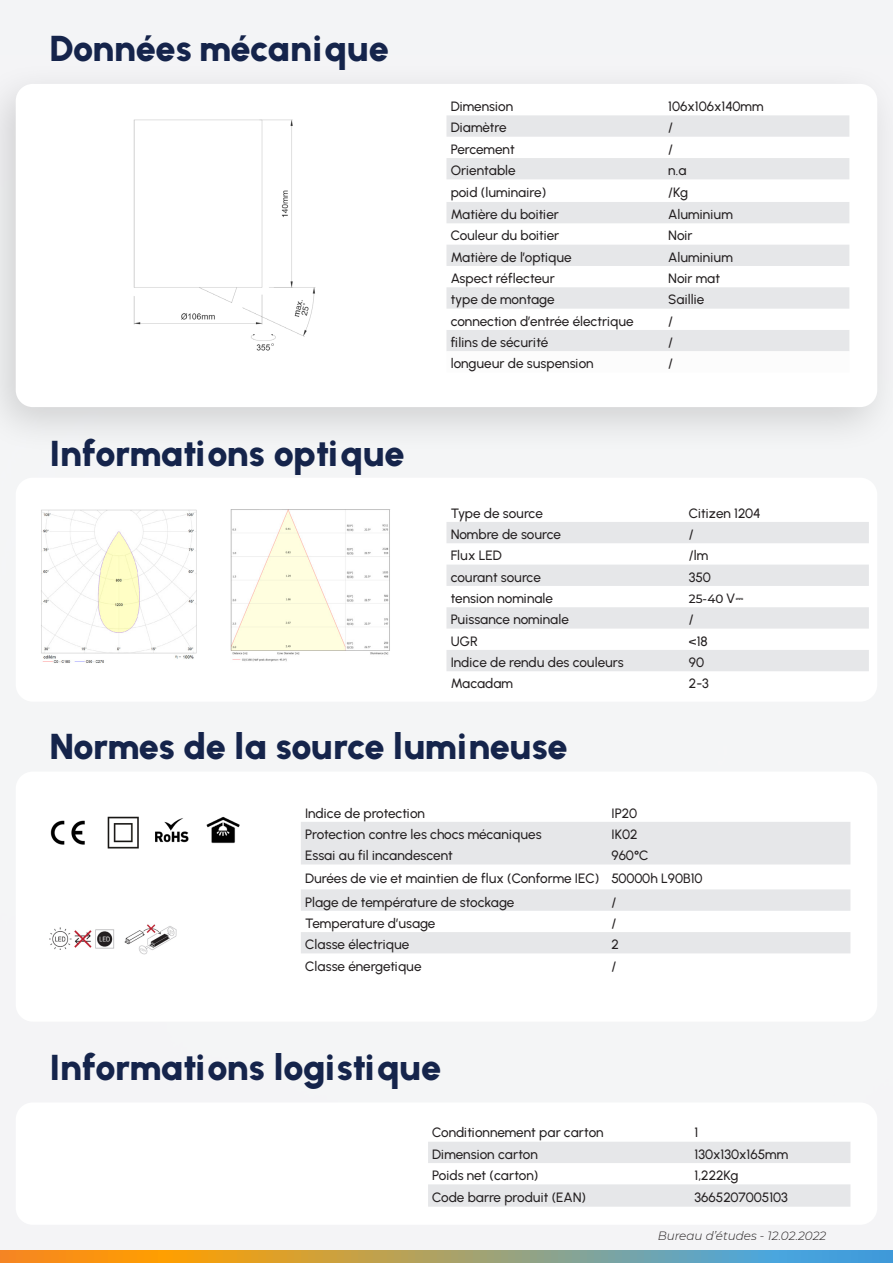
<style>
.page{position:relative;width:893px;height:1263px;background:#f4f5f6}
.page>*{position:absolute;margin:0;border:0;box-sizing:border-box;transform-origin:0 0}
.t1{font:36px "Urbanist";letter-spacing:-.01em;color:#15244b}
.Texte_courant{font:13.5px "Urbanist";letter-spacing:-.005em;color:#231f20}
.Texte_courant-2{font:italic 300 12px "Montserrat";color:#231f20}
.Texte_courant-3{font:500 12px "Montserrat";color:#231f20}
.s1{font-family:"Urbanist";font-weight:400;font-size:13.5px}
.s2{font-family:"Cambria Math";font-weight:400;font-size:13.5px}
</style>
<div class="page">
<div style="left:0;top:59px;width:893px;height:397px;background:#000001;opacity:.15"></div>
<div style="left:16px;top:84px;width:861px;height:323px;background:#fff;border-radius:17px"></div>
<div style="left:16px;top:771px;width:861px;height:251px;background:#fff;border-radius:17px"></div>
<div style="left:16px;top:478px;width:861px;height:224px;background:#fff;border-radius:17px"></div>
<div style="left:16px;top:1102px;width:861px;height:123px;background:#fff;border-radius:17px"></div>
<svg style="left:446px;top:522px;width:423px;height:149px;fill:#e6e7e9"></svg>
<svg style="left:428px;top:1142px;width:422px;height:65px"></svg>
<svg style="left:301px;top:822px;width:549px;height:131px;fill:#e6e7e9"></svg>
<div style="left:446px;top:115px;width:403px;height:22px;background:#e6e7e9"></div>
<svg style="left:446px;top:158px;width:403px;height:193px;fill:#e6e7e9"></svg>
<svg style="left:0;top:1251px;width:893px;height:12px;background:#a79e6c"></svg>
<img style="left:133px;top:119px;width:183px;height:232px">
<img style="left:107px;top:816px;width:82px;height:33px">
<img style="left:50px;top:820px;width:35px;height:25px">
<img style="left:50px;top:928px;width:64px;height:22px">
<img style="left:124px;top:924px;width:53px;height:31px">
<img style="left:206px;top:816px;width:34px;height:28px">
<img style="left:41px;top:510px;width:156px;height:153px">
<img style="left:231px;top:510px;width:159px;height:152px">
<p class="t1" style="left:50px;top:27px;width:341px">Données mécanique</p>
<p class="t1" style="left:50px;top:431px;width:357px">Informations optique</p>
<p class="Texte_courant" style="left:451px;top:98px;width:64px">Dimension</p>
<p class="Texte_courant" style="left:668px;top:98px;width:97px">106x106x140mm</p>
<p class="Texte_courant" style="left:451px;top:120px;width:57px">Diamètre</p>
<p class="Texte_courant" style="left:668px;top:120px;width:6px">/</p>
<p class="Texte_courant" style="left:451px;top:141px;width:65px">Percement</p>
<p class="Texte_courant" style="left:668px;top:141px;width:6px">/</p>
<p class="Texte_courant" style="left:451px;top:162px;width:66px">Orientable</p>
<p class="Texte_courant" style="left:668px;top:162px;width:20px">n.a</p>
<p class="Texte_courant" style="left:451px;top:184px;width:97px">poid (luminaire)</p>
<p class="Texte_courant" style="left:668px;top:184px;width:21px">/Kg</p>
<p class="Texte_courant" style="left:451px;top:206px;width:110px">Matière du boitier</p>
<p class="Texte_courant" style="left:668px;top:206px;width:66px">Aluminium</p>
<p class="Texte_courant" style="left:451px;top:228px;width:110px">Couleur du boitier</p>
<p class="Texte_courant" style="left:668px;top:228px;width:26px">Noir</p>
<p class="Texte_courant" style="left:451px;top:249px;width:122px">Matière de l’optique</p>
<p class="Texte_courant" style="left:668px;top:249px;width:66px">Aluminium</p>
<p class="Texte_courant" style="left:451px;top:270px;width:106px">Aspect réflecteur</p>
<p class="Texte_courant" style="left:668px;top:270px;width:53px">Noir mat</p>
<p class="Texte_courant" style="left:451px;top:292px;width:105px">type de montage</p>
<p class="Texte_courant" style="left:668px;top:292px;width:38px">Saillie</p>
<p class="Texte_courant" style="left:451px;top:313px;width:185px">connection d’entrée électrique</p>
<p class="Texte_courant" style="left:668px;top:313px;width:6px">/</p>
<p class="Texte_courant" style="left:451px;top:334px;width:99px">filins de sécurité</p>
<p class="Texte_courant" style="left:668px;top:334px;width:6px">/</p>
<p class="Texte_courant" style="left:451px;top:356px;width:144px">longueur de suspension</p>
<p class="Texte_courant" style="left:668px;top:356px;width:6px">/</p>
<p class="Texte_courant" style="left:451px;top:505px;width:94px">Type de source</p>
<p class="Texte_courant" style="left:689px;top:505px;width:73px">Citizen 1204</p>
<p class="Texte_courant" style="left:451px;top:526px;width:112px">Nombre de source</p>
<p class="Texte_courant" style="left:689px;top:526px;width:6px">/</p>
<p class="Texte_courant" style="left:451px;top:547px;width:53px">Flux LED</p>
<p class="Texte_courant" style="left:689px;top:547px;width:21px">/lm</p>
<p class="Texte_courant" style="left:451px;top:569px;width:92px">courant source</p>
<p class="Texte_courant" style="left:689px;top:569px;width:23px">350</p>
<p class="Texte_courant" style="left:451px;top:590px;width:104px">tension nominale</p>
<p class="Texte_courant-3" style="left:689px;top:590px;width:57px">25-40 <span class="s1">V</span><span class="s2">⎓</span></p>
<p class="Texte_courant" style="left:451px;top:611px;width:120px">Puissance nominale</p>
<p class="Texte_courant" style="left:689px;top:611px;width:6px">/</p>
<p class="Texte_courant" style="left:451px;top:633px;width:29px">UGR</p>
<p class="Texte_courant" style="left:689px;top:633px;width:20px">&lt;18</p>
<p class="Texte_courant" style="left:451px;top:654px;width:175px">Indice de rendu des couleurs</p>
<p class="Texte_courant" style="left:689px;top:654px;width:17px">90</p>
<p class="Texte_courant" style="left:451px;top:675px;width:64px">Macadam</p>
<p class="Texte_courant" style="left:689px;top:675px;width:22px">2-3</p>
<p class="t1" style="left:50px;top:725px;width:519px">Normes de la source lumineuse</p>
<p class="Texte_courant" style="left:305px;top:805px;width:122px">Indice de protection</p>
<p class="Texte_courant" style="left:611px;top:805px;width:27px">IP20</p>
<p class="Texte_courant" style="left:305px;top:826px;width:238px">Protection contre les chocs mécaniques</p>
<p class="Texte_courant" style="left:611px;top:826px;width:28px">IK02</p>
<p class="Texte_courant" style="left:305px;top:847px;width:149px">Essai au fil incandescent</p>
<p class="Texte_courant" style="left:611px;top:847px;width:39px">960°C</p>
<p class="Texte_courant" style="left:305px;top:870px;width:296px">Durées de vie et maintien de flux (Conforme IEC)</p>
<p class="Texte_courant" style="left:611px;top:870px;width:93px">50000h L90B10</p>
<p class="Texte_courant" style="left:305px;top:894px;width:211px">Plage de température de stockage</p>
<p class="Texte_courant" style="left:611px;top:894px;width:6px">/</p>
<p class="Texte_courant" style="left:305px;top:915px;width:132px">Temperature d’usage</p>
<p class="Texte_courant" style="left:611px;top:915px;width:6px">/</p>
<p class="Texte_courant" style="left:305px;top:936px;width:106px">Classe électrique</p>
<p class="Texte_courant" style="left:611px;top:936px;width:9px">2</p>
<p class="Texte_courant" style="left:305px;top:958px;width:118px">Classe énergetique</p>
<p class="Texte_courant" style="left:611px;top:958px;width:6px">/</p>
<p class="t1" style="left:50px;top:1045px;width:393px">Informations logistique</p>
<p class="Texte_courant" style="left:432px;top:1124px;width:173px">Conditionnement par carton</p>
<p class="Texte_courant" style="left:694px;top:1124px;width:5px">1</p>
<p class="Texte_courant" style="left:432px;top:1146px;width:107px">Dimension carton</p>
<p class="Texte_courant" style="left:694px;top:1146px;width:95px">130x130x165mm</p>
<p class="Texte_courant" style="left:432px;top:1167px;width:108px">Poids net (carton)</p>
<p class="Texte_courant" style="left:694px;top:1167px;width:45px">1,222Kg</p>
<p class="Texte_courant" style="left:432px;top:1189px;width:155px">Code barre produit (EAN)</p>
<p class="Texte_courant" style="left:694px;top:1189px;width:95px">3665207005103</p>
<p class="Texte_courant-2" style="left:658px;top:1228px;width:170px">Bureau d’études - 12.02.2022</p>
</div>
